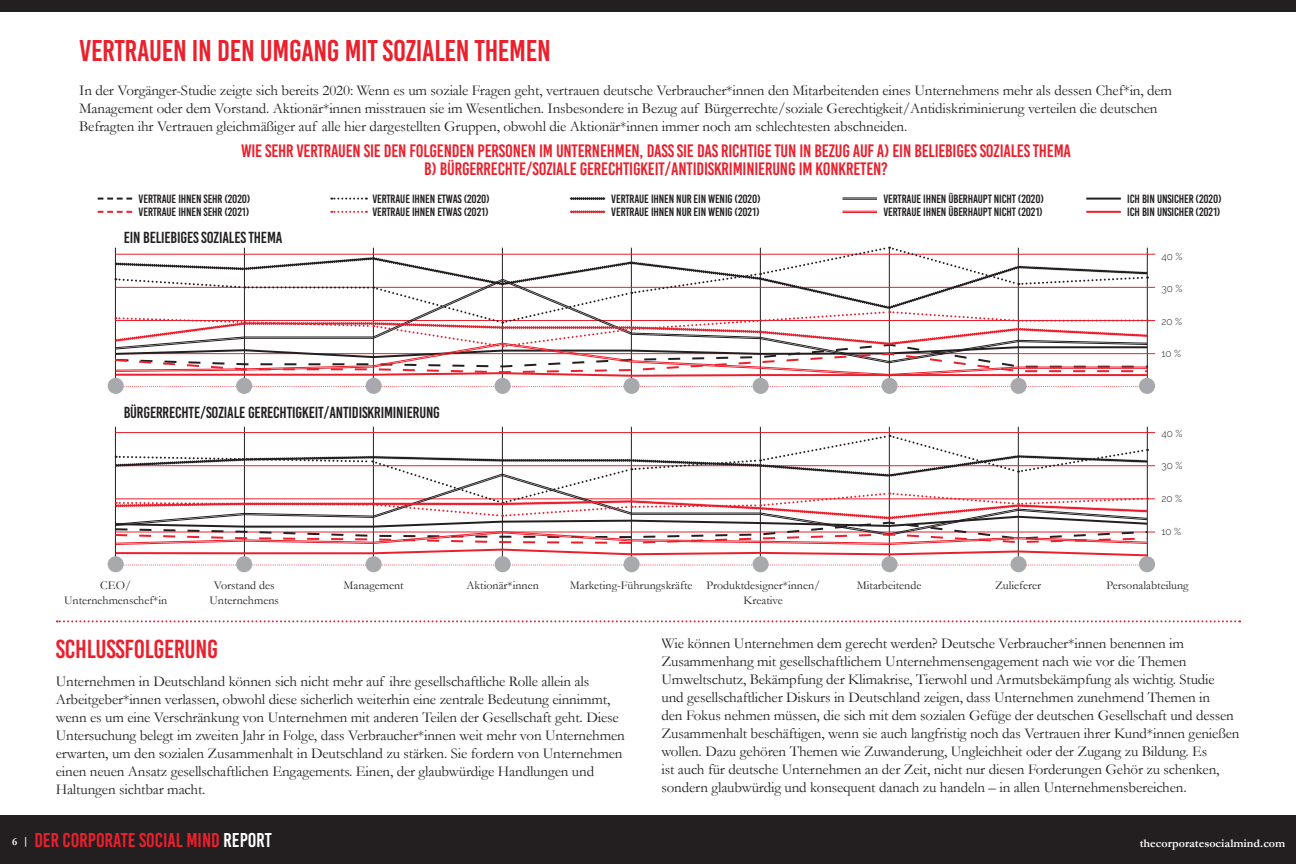
<style>
.page{position:relative;width:1296px;height:864px;background:#fff}
.page>*{position:absolute;margin:0;border:0;box-sizing:border-box;transform-origin:0 0}
.t1{font:30px "Bebas Kai";letter-spacing:-.01em;color:#eb202d}
.t2{font:26px "Bebas Kai";letter-spacing:-.01em;color:#eb202d}
.t3{font:20px "Bebas Kai";color:#eb202d}
.t4{font:18px "Bebas Kai";letter-spacing:-.01em;color:#eb202d}
.t5{font:16px "Bebas Kai";letter-spacing:-.01em;color:#231f20}
.t6{font:15px/18px "Garamond";letter-spacing:-.01em;color:#231f20}
.t7{font:12px "Bebas Kai";letter-spacing:-.01em;color:#231f20}
.t8{font:12px/15px "Garamond";color:#231f20;text-align:center}
.t9{font:700 12px "Garamond";color:#fff}
.t10{font:300 10px "Raleway";color:#231f20}
.s1{font-family:"Garamond";font-weight:700;font-size:11px;color:#fff}
.s2{color:#fff}
</style>
<div class="page">
<svg style="left:57px;top:620px;width:1183px;height:2px"></svg>
<hr style="left:244px;top:427px;width:1px;height:138px;background:#231f20">
<hr style="left:373px;top:427px;width:1px;height:138px;background:#231f20">
<hr style="left:115px;top:427px;width:1px;height:138px;background:#231f20">
<hr style="left:502px;top:427px;width:1px;height:138px;background:#231f20">
<hr style="left:631px;top:427px;width:1px;height:138px;background:#231f20">
<hr style="left:760px;top:427px;width:1px;height:138px;background:#231f20">
<hr style="left:889px;top:427px;width:1px;height:138px;background:#231f20">
<hr style="left:1018px;top:427px;width:1px;height:138px;background:#231f20">
<hr style="left:1147px;top:427px;width:1px;height:138px;background:#231f20">
<svg style="left:124px;top:564px;width:1015px;height:1px"></svg>
<svg style="left:124px;top:386px;width:1015px;height:1px"></svg>
<hr style="left:115px;top:532px;width:1040px;height:1px;background:#eb202d">
<hr style="left:115px;top:353px;width:1040px;height:1px;background:#eb202d">
<hr style="left:115px;top:499px;width:1040px;height:1px;background:#eb202d">
<hr style="left:115px;top:320px;width:1040px;height:1px;background:#eb202d">
<hr style="left:115px;top:432px;width:1040px;height:1px;background:#eb202d">
<hr style="left:115px;top:254px;width:1040px;height:1px;background:#eb202d">
<hr style="left:115px;top:465px;width:1040px;height:1px;background:#eb202d">
<hr style="left:115px;top:287px;width:1040px;height:1px;background:#eb202d">
<div style="left:1139px;top:556px;width:16px;height:16px;background:#a8a9ad;border-radius:50%"></div>
<div style="left:1139px;top:378px;width:16px;height:16px;background:#a8a9ad;border-radius:50%"></div>
<div style="left:1011px;top:556px;width:16px;height:16px;background:#a8a9ad;border-radius:50%"></div>
<div style="left:1011px;top:378px;width:16px;height:16px;background:#a8a9ad;border-radius:50%"></div>
<div style="left:882px;top:556px;width:16px;height:16px;background:#a8a9ad;border-radius:50%"></div>
<div style="left:882px;top:378px;width:16px;height:16px;background:#a8a9ad;border-radius:50%"></div>
<div style="left:753px;top:556px;width:16px;height:16px;background:#a8a9ad;border-radius:50%"></div>
<div style="left:753px;top:378px;width:16px;height:16px;background:#a8a9ad;border-radius:50%"></div>
<div style="left:624px;top:556px;width:16px;height:16px;background:#a8a9ad;border-radius:50%"></div>
<div style="left:624px;top:378px;width:16px;height:16px;background:#a8a9ad;border-radius:50%"></div>
<div style="left:495px;top:556px;width:16px;height:16px;background:#a8a9ad;border-radius:50%"></div>
<div style="left:495px;top:378px;width:16px;height:16px;background:#a8a9ad;border-radius:50%"></div>
<div style="left:366px;top:556px;width:16px;height:16px;background:#a8a9ad;border-radius:50%"></div>
<div style="left:366px;top:378px;width:16px;height:16px;background:#a8a9ad;border-radius:50%"></div>
<div style="left:108px;top:556px;width:16px;height:16px;background:#a8a9ad;border-radius:50%"></div>
<div style="left:108px;top:378px;width:16px;height:16px;background:#a8a9ad;border-radius:50%"></div>
<div style="left:236px;top:556px;width:16px;height:16px;background:#a8a9ad;border-radius:50%"></div>
<div style="left:236px;top:378px;width:16px;height:16px;background:#a8a9ad;border-radius:50%"></div>
<svg style="left:98px;top:198px;width:34px;height:2px"></svg>
<svg style="left:331px;top:198px;width:36px;height:2px"></svg>
<svg style="left:570px;top:197px;width:35px;height:3px"></svg>
<hr style="left:842px;top:199px;width:35px;height:1px;background:#231f20">
<hr style="left:842px;top:198px;width:35px;height:1px;background:#231f20">
<hr style="left:1086px;top:198px;width:35px;height:2px;background:#231f20">
<svg style="left:98px;top:211px;width:34px;height:2px"></svg>
<svg style="left:331px;top:211px;width:36px;height:2px"></svg>
<svg style="left:570px;top:211px;width:35px;height:2px"></svg>
<hr style="left:842px;top:212px;width:35px;height:1px;background:#eb202d">
<hr style="left:842px;top:211px;width:35px;height:1px;background:#eb202d">
<hr style="left:1086px;top:211px;width:35px;height:2px;background:#eb202d">
<svg style="left:114px;top:246px;width:1036px;height:132px"></svg>
<svg style="left:113px;top:434px;width:1036px;height:123px"></svg>
<div style="left:0;top:816px;width:1296px;height:48px;background:#231f20"></div>
<div style="left:0;top:0;width:1296px;height:11px;background:#231f20"></div>
<p class="t1" style="left:79px;top:34px;width:473px">VERTRAUEN IN DEN UMGANG MIT SOZIALEN THEMEN</p>
<p class="t6" style="left:79px;top:82px;width:1094px">In der Vorgänger-Studie zeigte sich bereits 2020: Wenn es um soziale Fragen geht, vertrauen deutsche Verbraucher*innen den Mitarbeitenden eines Unternehmens mehr als dessen Chef*in, dem<br>Management oder dem Vorstand. Aktionär*innen misstrauen sie im Wesentlichen. Insbesondere in Bezug auf Bürgerrechte/soziale Gerechtigkeit/Antidiskriminierung verteilen die deutschen<br>Befragten ihr Vertrauen gleichmäßiger auf alle hier dargestellten Gruppen, obwohl die Aktionär*innen immer noch am schlechtesten abschneiden.</p>
<p class="t4" style="left:241px;top:141px;width:832px">WIE SEHR VERTRAUEN SIE DEN FOLGENDEN PERSONEN IM UNTERNEHMEN, DASS SIE DAS RICHTIGE TUN IN BEZUG AUF A) EIN BELIEBIGES SOZIALES THEMA</p>
<p class="t4" style="left:424px;top:159px;width:465px">B) BÜRGERRECHTE/SOZIALE GERECHTIGKEIT/ANTIDISKRIMINIERUNG IM KONKRETEN?</p>
<p class="t7" style="left:139px;top:192px;width:113px">VERTRAUE IHNEN SEHR (2020)</p>
<p class="t7" style="left:372px;top:192px;width:119px">VERTRAUE IHNEN ETWAS (2020)</p>
<p class="t7" style="left:611px;top:192px;width:151px">VERTRAUE IHNEN NUR EIN WENIG (2020)</p>
<p class="t7" style="left:883px;top:192px;width:162px">VERTRAUE IHNEN ÜBERHAUPT NICHT (2020)</p>
<p class="t7" style="left:1127px;top:192px;width:96px">ICH BIN UNSICHER (2020)</p>
<p class="t7" style="left:139px;top:206px;width:112px">VERTRAUE IHNEN SEHR (2021)</p>
<p class="t7" style="left:372px;top:206px;width:118px">VERTRAUE IHNEN ETWAS (2021)</p>
<p class="t7" style="left:611px;top:206px;width:150px">VERTRAUE IHNEN NUR EIN WENIG (2021)</p>
<p class="t7" style="left:883px;top:206px;width:161px">VERTRAUE IHNEN ÜBERHAUPT NICHT (2021)</p>
<p class="t7" style="left:1127px;top:206px;width:95px">ICH BIN UNSICHER (2021)</p>
<p class="t5" style="left:124px;top:229px;width:160px">EIN BELIEBIGES SOZIALES THEMA</p>
<p class="t5" style="left:124px;top:404px;width:318px">BÜRGERRECHTE/SOZIALE GERECHTIGKEIT/ANTIDISKRIMINIERUNG</p>
<p class="t10" style="left:1162px;top:251px;width:23px">40 %</p>
<p class="t10" style="left:1162px;top:282px;width:22px">30 %</p>
<p class="t10" style="left:1162px;top:315px;width:22px">20 %</p>
<p class="t10" style="left:1162px;top:348px;width:21px">10 %</p>
<p class="t10" style="left:1162px;top:428px;width:23px">40 %</p>
<p class="t10" style="left:1162px;top:460px;width:22px">30 %</p>
<p class="t10" style="left:1162px;top:493px;width:22px">20 %</p>
<p class="t10" style="left:1162px;top:525px;width:21px">10 %</p>
<p class="t8" style="left:100px;top:577px;width:32px">CEO/</p>
<p class="t8" style="left:64px;top:592px;width:105px">Unternehmenschef*in</p>
<p class="t8" style="left:210px;top:577px;width:71px">Vorstand des<br>Unternehmens</p>
<p class="t8" style="left:344px;top:577px;width:62px">Management</p>
<p class="t8" style="left:466px;top:577px;width:74px">Aktionär*innen</p>
<p class="t8" style="left:570px;top:577px;width:124px">Marketing-Führungskräfte</p>
<p class="t8" style="left:706px;top:577px;width:115px">Produktdesigner*innen/<br>Kreative</p>
<p class="t8" style="left:857px;top:577px;width:66px">Mitarbeitende</p>
<p class="t8" style="left:995px;top:577px;width:48px">Zulieferer</p>
<p class="t8" style="left:1107px;top:577px;width:83px">Personalabteilung</p>
<p class="t2" style="left:56px;top:635px;width:164px">SCHLUSSFOLGERUNG</p>
<p class="t6" style="left:56px;top:672px;width:571px">Unternehmen in Deutschland können sich nicht mehr auf ihre gesellschaftliche Rolle allein als Arbeitgeber*innen verlassen, obwohl diese sicherlich weiterhin eine zentrale Bedeutung einnimmt, wenn es um eine Verschränkung von Unternehmen mit anderen Teilen der Gesellschaft geht. Diese Untersuchung belegt im zweiten Jahr in Folge, dass Verbraucher*innen weit mehr von Unternehmen erwarten, um den sozialen Zusammenhalt in Deutschland zu stärken. Sie fordern von Unternehmen einen neuen Ansatz gesellschaftlichen Engagements. Einen, der glaubwürdige Handlungen und Haltungen sichtbar macht.</p>
<p class="t6" style="left:662px;top:634px;width:579px">Wie können Unternehmen dem gerecht werden? Deutsche Verbraucher*innen benennen im Zusammenhang mit gesellschaftlichem Unternehmensengagement nach wie vor die Themen Umweltschutz, Bekämpfung der Klimakrise, Tierwohl und Armutsbekämpfung als wichtig. Studie und gesellschaftlicher Diskurs in Deutschland zeigen, dass Unternehmen zunehmend Themen in<br>den Fokus nehmen müssen, die sich mit dem sozialen Gefüge der deutschen Gesellschaft und dessen Zusammenhalt beschäftigen, wenn sie auch langfristig noch das Vertrauen ihrer Kund*innen genießen wollen. Dazu gehören Themen wie Zuwanderung, Ungleichheit oder der Zugang zu Bildung. Es<br>ist auch für deutsche Unternehmen an der Zeit, nicht nur diesen Forderungen Gehör zu schenken, sondern glaubwürdig und konsequent danach zu handeln – in allen Unternehmensbereichen.</p>
<h3 class="t3" style="left:12px;top:829px;width:261px"><span class="s1">6 |</span> DER CORPORATE SOCIAL MIND <span class="s2">REPORT</span></h3>
<p class="t9" style="left:1140px;top:836px;width:147px">thecorporatesocialmind.com</p>
</div>
